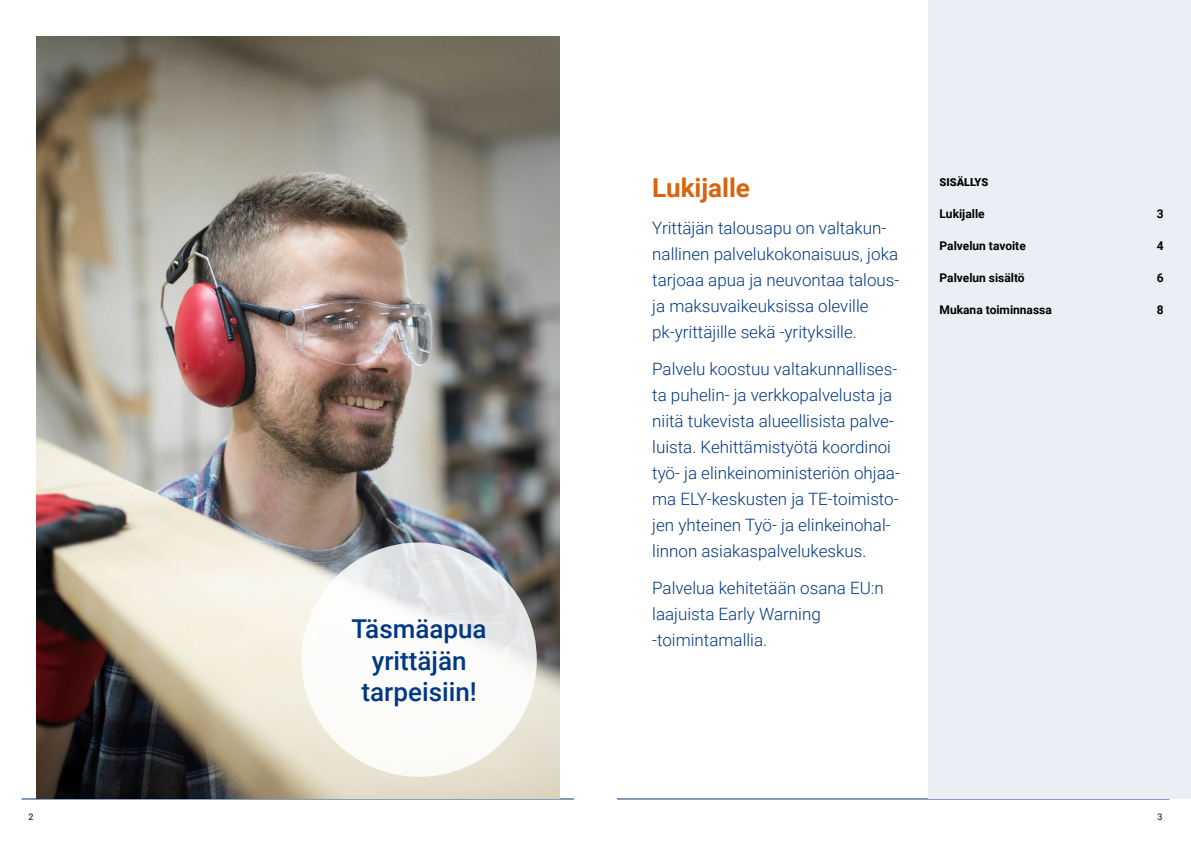
<style>
.page{position:relative;width:1191px;height:842px;background:#fff}
.page>*{position:absolute;margin:0;border:0;box-sizing:border-box;transform-origin:0 0}
.t1{font:500 26px/31.2px "Roboto";color:#003883;text-align:center}
.t2{font:700 26px "Roboto";color:#d9640c}
.Ingressi{font:300 17px/26px "Roboto";color:#003883}
.t3{font:700 12px "Roboto";color:#000}
.Otsikko__sisällyslue{font:900 11px "Roboto";color:#000}
.t4{font:9px "Roboto";color:#000}
</style>
<div class="page">
<hr style="left:22px;top:798px;width:552px;height:1px;background:#003883">
<hr style="left:617px;top:798px;width:552px;height:1px;background:#003883">
<div style="left:929px;top:0;width:262px;height:798px;background:#ebeff5"></div>
<img style="left:36px;top:36px;width:523px;height:762px">
<svg style="left:301px;top:542px;width:236px;height:235px"></svg>
<h1 class="t1" style="left:351px;top:613px;width:137px">Täsmäapua yrittäjän tarpeisiin!</h1>
<h2 class="t2" style="left:652px;top:170px;width:99px">Lukijalle</h2>
<p class="Ingressi" style="left:652px;top:214px;width:249px">Yrittäjän talousapu on valtakun&shy;nallinen palvelukokonaisuus, joka tarjoaa apua ja neuvontaa talous&shy;ja maksuvaikeuksissa oleville pk-yrittäjille sekä -yrityksille.</p>
<p class="Ingressi" style="left:652px;top:355px;width:249px">Palvelu koostuu valtakunnallises&shy;ta puhelin- ja verkkopalvelusta ja niitä tukevista alueellisista palve&shy;luista. Kehittämistyötä koordinoi työ- ja elinkeinoministeriön ohjaa&shy;ma ELY-keskusten ja TE-toimisto&shy;jen yhteinen Työ- ja elinkeinohal&shy;linnon asiakaspalvelukeskus.</p>
<p class="Ingressi" style="left:652px;top:575px;width:233px">Palvelua kehitetään osana EU:n laajuista Early Warning -toimintamallia.</p>
<p class="Otsikko__sisällyslue" style="left:939px;top:175px;width:50px">SISÄLLYS</p>
<p class="t3" style="left:939px;top:205px;width:47px">Lukijalle</p>
<p class="t3" style="left:1156px;top:205px;width:8px">3</p>
<p class="t3" style="left:939px;top:237px;width:88px">Palvelun tavoite</p>
<p class="t3" style="left:1156px;top:237px;width:8px">4</p>
<p class="t3" style="left:939px;top:269px;width:87px">Palvelun sisältö</p>
<p class="t3" style="left:1156px;top:269px;width:8px">6</p>
<p class="t3" style="left:939px;top:301px;width:114px">Mukana toiminnassa</p>
<p class="t3" style="left:1156px;top:301px;width:8px">8</p>
<p class="t4" style="left:28px;top:811px;width:7px">2</p>
<p class="t4" style="left:1157px;top:811px;width:7px">3</p>
</div>
